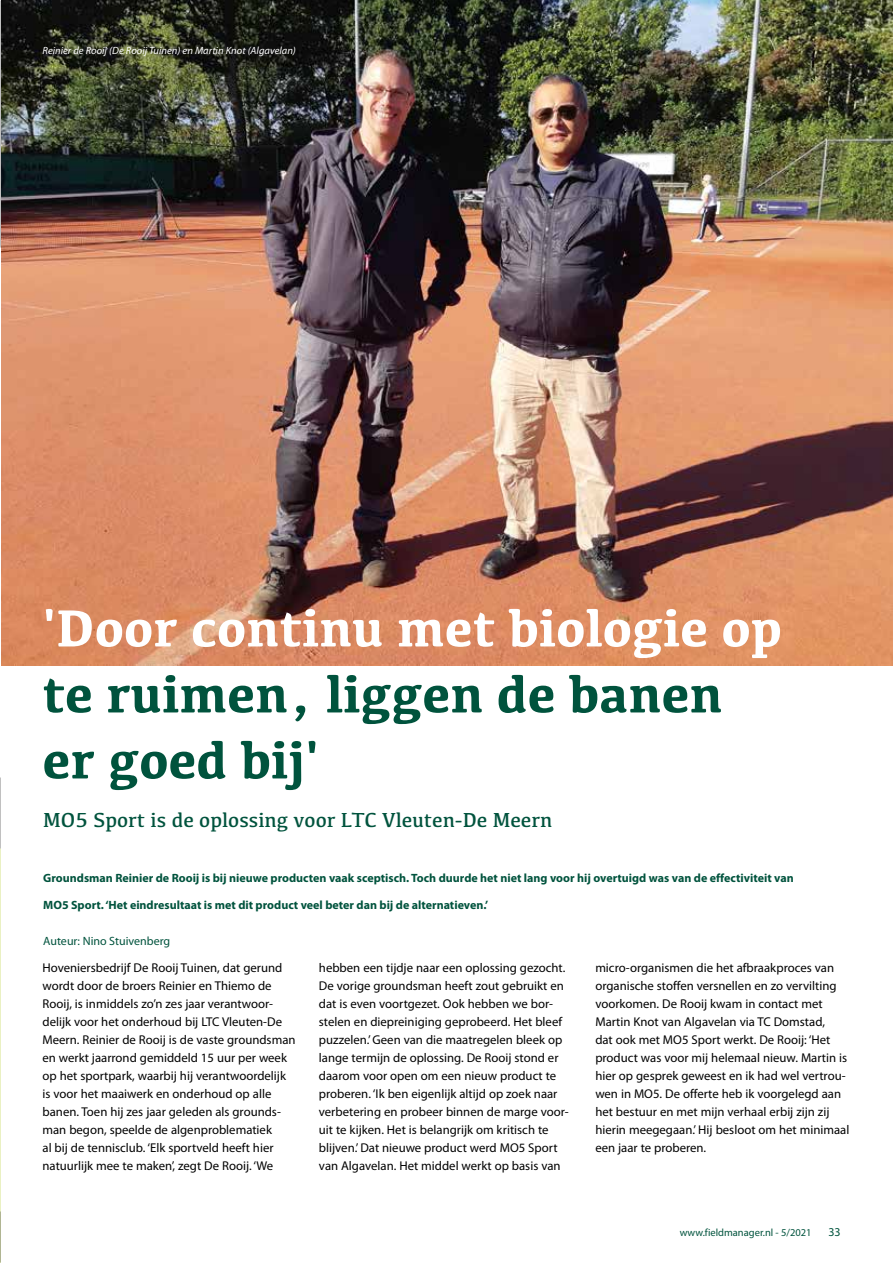
<style>
.page{position:relative;width:893px;height:1263px;background:#fff}
.page>*{position:absolute;margin:0;border:0;box-sizing:border-box;transform-origin:0 0}
.t1{font:700 54px/66px "Kefa";color:#00533d}
.t2{font:700 54px "Kefa";color:#fff}
.t3{font:21px "Kefa";color:#00533d}
.t4{font:12.75px/18px "Myriad Pro";color:#000}
.t5{font:700 12px "Myriad Pro";color:#00533d}
.t6{font:12px "Myriad Pro";color:#00533d}
.t7{font:italic 10.5px "Myriad Pro";color:#fff}
.t8{font:10.5px "Myriad Pro";color:#00533d}
</style>
<div class="page">
<img style="left:0;top:0;width:1px;height:247px">
<img style="left:1px;top:0;width:892px;height:665px">
<p class="t7" style="left:43px;top:44px;width:255px">Reinier de Rooij (De Rooij Tuinen) en Martin Knot (Algavelan)</p>
<h1 class="t2" style="left:43px;top:592px;width:741px">'Door continu met biologie op</h1>
<h1 class="t1" style="left:43px;top:658px;width:682px">te ruimen, liggen de banen er goed bij'</h1>
<h2 class="t3" style="left:43px;top:806px;width:511px">MO5 Sport is de oplossing voor LTC Vleuten-De Meern</h2>
<p class="t5" style="left:43px;top:870px;width:752px">Groundsman Reinier de Rooij is bij nieuwe producten vaak sceptisch. Toch duurde het niet lang voor hij overtuigd was van de effectiviteit van</p>
<p class="t5" style="left:43px;top:897px;width:446px">MO5 Sport. ‘Het eindresultaat is met dit product veel beter dan bij de alternatieven.’</p>
<p class="t6" style="left:43px;top:934px;width:128px">Auteur: Nino Stuivenberg</p>
<p class="t4" style="left:43px;top:959px;width:255px">Hoveniersbedrijf De Rooij Tuinen, dat gerund wordt door de broers Reinier en Thiemo de Rooij, is inmiddels zo’n zes jaar verantwoor&shy;delijk voor het onderhoud bij LTC Vleuten-De Meern. Reinier de Rooij is de vaste groundsman en werkt jaarrond gemiddeld 15 uur per week op het sportpark, waarbij hij verantwoordelijk is voor het maaiwerk en onderhoud op alle banen. Toen hij zes jaar geleden als grounds&shy;man begon, speelde de algenproblematiek<br>al bij de tennisclub. ‘Elk sportveld heeft hier natuurlijk mee te maken’, zegt De Rooij. ‘We</p>
<p class="t4" style="left:319px;top:959px;width:251px">hebben een tijdje naar een oplossing gezocht.<br>De vorige groundsman heeft zout gebruikt en dat is even voortgezet. Ook hebben we bor&shy;stelen en diepreiniging geprobeerd. Het bleef puzzelen.’ Geen van die maatregelen bleek op lange termijn de oplossing. De Rooij stond er daarom voor open om een nieuw product te proberen. ‘Ik ben eigenlijk altijd op zoek naar verbetering en probeer binnen de marge voor&shy;uit te kijken. Het is belangrijk om kritisch te blijven.’ Dat nieuwe product werd MO5 Sport van Algavelan. Het middel werkt op basis van</p>
<p class="t4" style="left:595px;top:959px;width:256px">micro-organismen die het afbraakproces van organische stoffen versnellen en zo vervilting voorkomen. De Rooij kwam in contact met Martin Knot van Algavelan via TC Domstad,<br>dat ook met MO5 Sport werkt. De Rooij: ‘Het product was voor mij helemaal nieuw. Martin is hier op gesprek geweest en ik had wel vertrou&shy;wen in MO5. De offerte heb ik voorgelegd aan het bestuur en met mijn verhaal erbij zijn zij hierin meegegaan.’ Hij besloot om het minimaal een jaar te proberen.</p>
<p class="t8" style="left:680px;top:1226px;width:133px">www.fieldmanager.nl - 5/2021</p>
<p class="t6" style="left:828px;top:1224px;width:14px">33</p>
</div>
